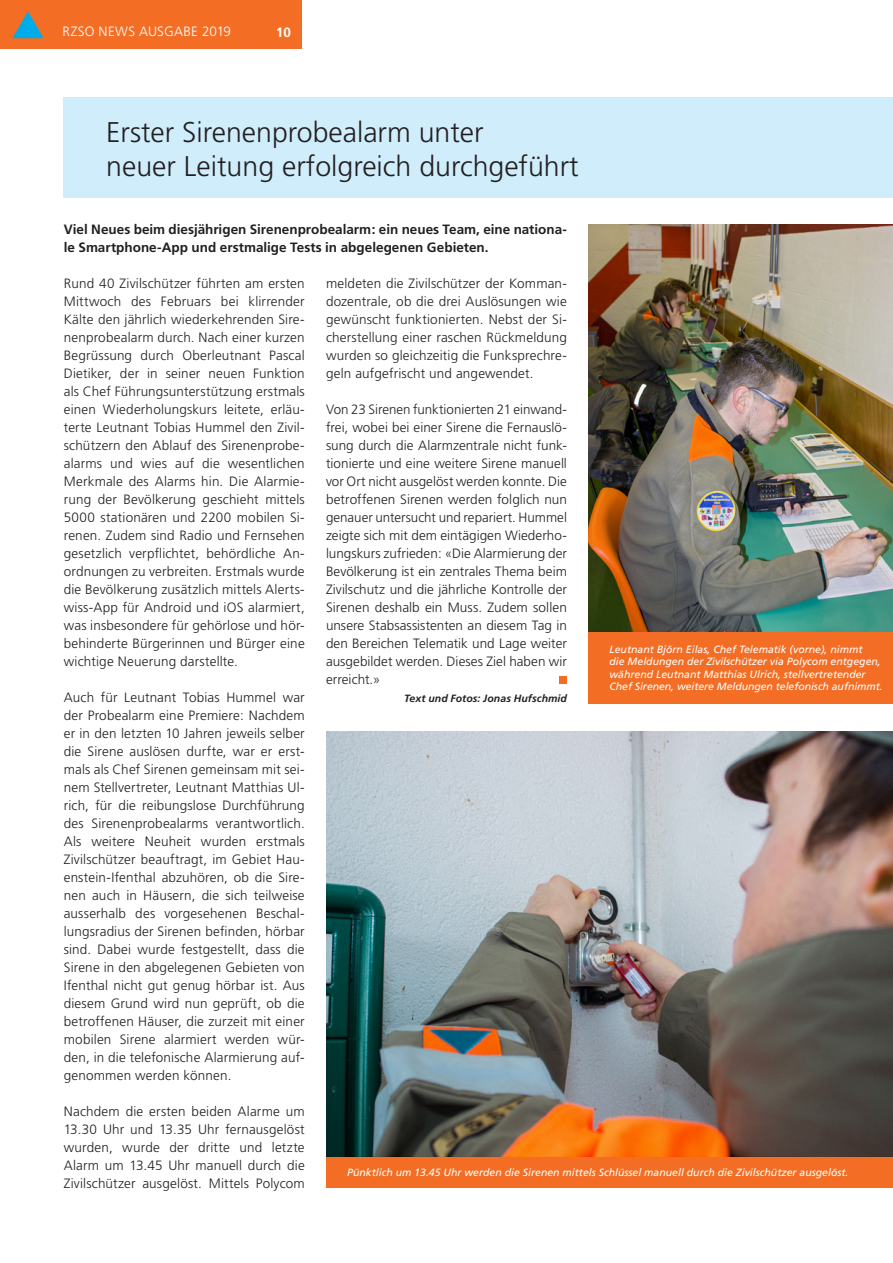
<style>
.page{position:relative;width:893px;height:1263px;background:#fff}
.page>*{position:absolute;margin:0;border:0;box-sizing:border-box;transform-origin:0 0}
.Titel{font:300 28.5px/34.2px "Frutiger";color:#231f20}
.Grundtext{font:300 13.5px/18px "Frutiger";letter-spacing:.01em;color:#231f20;text-align:justify}
.Lead{font:700 13.5px/18px "Frutiger";color:#231f20}
.t1{font:300 13.5px "Frutiger";letter-spacing:.02em;color:#fff}
.t2{font:700 13.5px "Frutiger";color:#fff}
.Bildlegende{font:italic 10.5px/12.6px "Frutiger";color:#fff}
.Autor{font:italic 700 10.5px "Frutiger LT Pro";letter-spacing:.005em;color:#231f20}
</style>
<div class="page">
<div style="left:0;top:0;width:302px;height:49px;background:#f36e24"></div>
<svg style="left:12px;top:11px;width:32px;height:27px"></svg>
<div style="left:64px;top:98px;width:829px;height:100px;background:#cfedfb"></div>
<div style="left:559px;top:677px;width:8px;height:7px;background:#f36e24"></div>
<div style="left:588px;top:631px;width:305px;height:72px;background:#f36e24"></div>
<img style="left:588px;top:224px;width:305px;height:407px">
<div style="left:326px;top:1156px;width:567px;height:32px;background:#f36e24"></div>
<img style="left:326px;top:731px;width:567px;height:425px">
<p class="t1" style="left:63px;top:24px;width:170px">RZSO NEWS AUSGABE 2019</p>
<p class="t2" style="left:276px;top:24px;width:17px">10</p>
<p class="Titel" style="left:106px;top:115px;width:474px">Erster Sirenenprobealarm unter<br>neuer Leitung erfolgreich durchgeführt</p>
<p class="Lead" style="left:64px;top:221px;width:505px">Viel Neues beim diesjährigen Sirenenprobealarm: ein neues Team, eine nationa&shy;le Smartphone-App und erstmalige Tests in abgelegenen Gebieten.</p>
<p class="Grundtext" style="left:64px;top:275px;width:242px">Rund 40 Zivilschützer führten am ersten Mittwoch des Februars bei klirrender Kälte den jährlich wiederkehrenden Sire&shy;nenprobealarm durch. Nach einer kurzen Begrüssung durch Oberleutnant Pascal Dietiker, der in seiner neuen Funktion als Chef Führungsunterstützung erstmals einen Wiederholungskurs leitete, erläu&shy;terte Leutnant Tobias Hummel den Zivil&shy;schützern den Ablauf des Sirenenprobe&shy;alarms und wies auf die wesentlichen Merkmale des Alarms hin. Die Alarmie&shy;rung der Bevölkerung geschieht mittels 5000 stationären und 2200 mobilen Si&shy;renen. Zudem sind Radio und Fernsehen gesetzlich verpflichtet, behördliche An&shy;ordnungen zu verbreiten. Erstmals wurde die Bevölkerung zusätzlich mittels Alerts&shy;wiss-App für Android und iOS alarmiert, was insbesondere für gehörlose und hör&shy;behinderte Bürgerinnen und Bürger eine wichtige Neuerung darstellte.</p>
<p class="Grundtext" style="left:64px;top:689px;width:242px">Auch für Leutnant Tobias Hummel war der Probealarm eine Premiere: Nachdem er in den letzten 10 Jahren jeweils selber die Sirene auslösen durfte, war er erst&shy;mals als Chef Sirenen gemeinsam mit sei&shy;nem Stellvertreter, Leutnant Matthias Ul&shy;rich, für die reibungslose Durchführung des Sirenenprobealarms verantwortlich.<br>Als weitere Neuheit wurden erstmals Zivilschützer beauftragt, im Gebiet Hau&shy;enstein-Ifenthal abzuhören, ob die Sire&shy;nen auch in Häusern, die sich teilweise ausserhalb des vorgesehenen Beschal&shy;lungsradius der Sirenen befinden, hörbar sind. Dabei wurde festgestellt, dass die Sirene in den abgelegenen Gebieten von Ifenthal nicht gut genug hörbar ist. Aus diesem Grund wird nun geprüft, ob die betroffenen Häuser, die zurzeit mit einer mobilen Sirene alarmiert werden wür&shy;den, in die telefonische Alarmierung auf&shy;genommen werden können.</p>
<p class="Grundtext" style="left:64px;top:1103px;width:242px">Nachdem die ersten beiden Alarme um 13.30 Uhr und 13.35 Uhr fernausgelöst wurden, wurde der dritte und letzte Alarm um 13.45 Uhr manuell durch die Zivilschützer ausgelöst. Mittels Polycom</p>
<p class="Grundtext" style="left:326px;top:275px;width:242px">meldeten die Zivilschützer der Komman&shy;dozentrale, ob die drei Auslösungen wie gewünscht funktionierten. Nebst der Si&shy;cherstellung einer raschen Rückmeldung wurden so gleichzeitig die Funksprechre&shy;geln aufgefrischt und angewendet.</p>
<p class="Grundtext" style="left:326px;top:401px;width:242px">Von 23 Sirenen funktionierten 21 einwand&shy;frei, wobei bei einer Sirene die Fernauslö&shy;sung durch die Alarmzentrale nicht funk&shy;tionierte und eine weitere Sirene manuell vor Ort nicht ausgelöst werden konnte. Die betroffenen Sirenen werden folglich nun genauer untersucht und repariert. Hummel zeigte sich mit dem eintägigen Wiederho&shy;lungskurs zufrieden: «Die Alarmierung der Bevölkerung ist ein zentrales Thema beim Zivilschutz und die jährliche Kontrolle der Sirenen deshalb ein Muss. Zudem sollen unsere Stabsassistenten an diesem Tag in den Bereichen Telematik und Lage weiter ausgebildet werden. Dieses Ziel haben wir erreicht.»</p>
<p class="Autor" style="left:404px;top:692px;width:164px">Text und Fotos: Jonas Hufschmid</p>
<p class="Bildlegende" style="left:609px;top:643px;width:275px">Leutnant Björn Eilas, Chef Telematik (vorne), nimmt<br>die Meldungen der Zivilschützer via Polycom entgegen, während Leutnant Matthias Ulrich, stellvertretender Chef Sirenen, weitere Meldungen telefonisch aufnimmt.</p>
<p class="Bildlegende" style="left:347px;top:1166px;width:503px">Pünktlich um 13.45 Uhr werden die Sirenen mittels Schlüssel manuell durch die Zivilschützer ausgelöst.</p>
</div>
